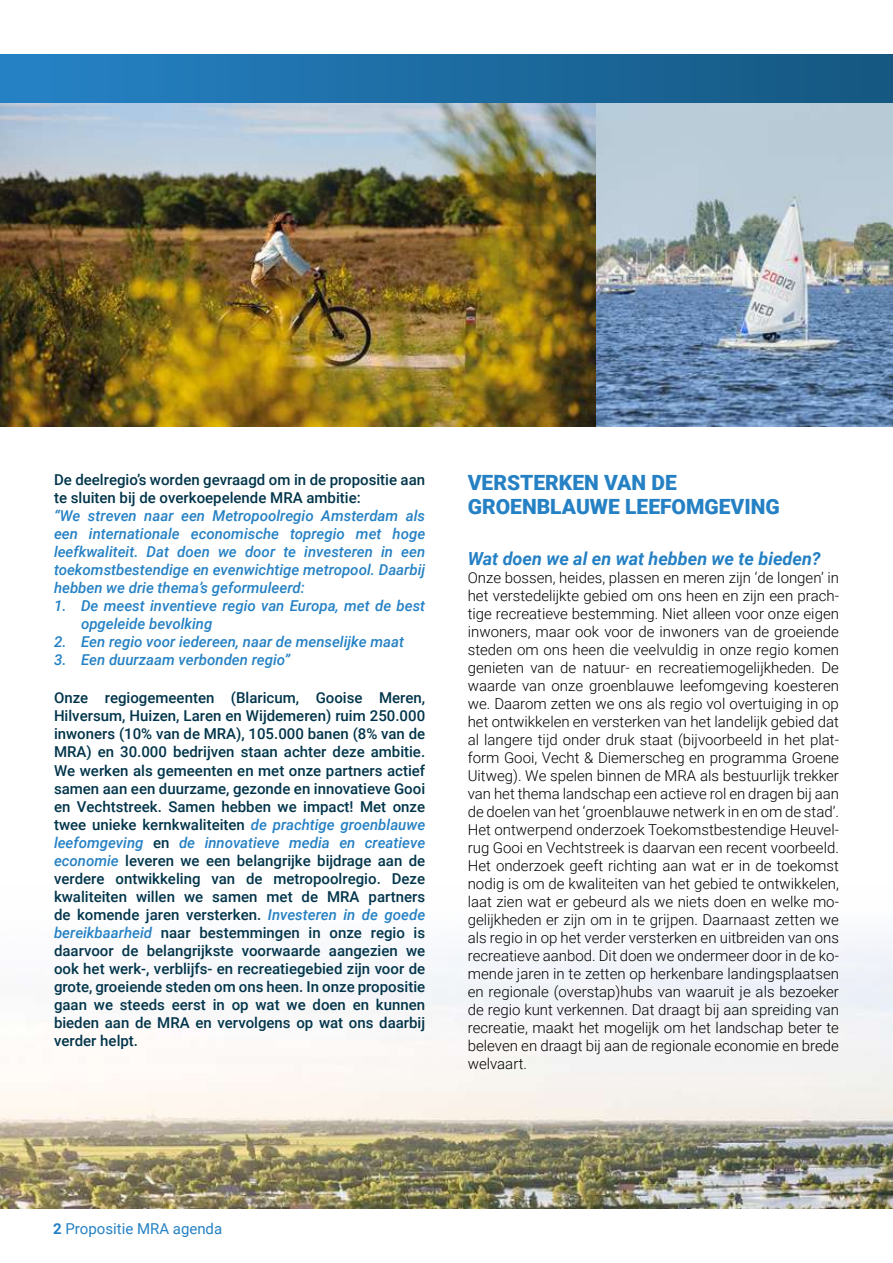
<style>
.page{position:relative;width:893px;height:1263px;background:#fff}
.page>*{position:absolute;margin:0;border:0;box-sizing:border-box;transform-origin:0 0}
.t1{font:900 21px/24px "Roboto";color:#2581c4}
.t2{font:italic 700 18px "Roboto";color:#2581c4}
.t3{font:300 15px/18px "Roboto";color:#000;text-align:justify}
.t4{font:500 15px/18px "Roboto";color:#02354b}
.t5{font:italic 500 15px/18px "Roboto";color:#2581c4;text-align:justify}
.t6{font:15px "Roboto";color:#2581c4}
.s1{font-style:italic;color:#2581c4}
.s2{font-weight:700}
</style>
<div class="page">
<div style="left:0;top:54px;width:893px;height:49px;background:linear-gradient(to right,#2683c6,#155780)"></div>
<img style="left:0;top:937px;width:893px;height:271px">
<img style="left:0;top:104px;width:893px;height:322px">
<p class="t4" style="left:54px;top:470px;width:373px">De deelregio’s worden gevraagd om in de propositie aan te sluiten bij de overkoepelende MRA ambitie:</p>
<p class="t5" style="left:54px;top:506px;width:373px">“We streven naar een Metropoolregio Amsterdam als een internationale economische topregio met hoge leefkwaliteit. Dat doen we door te investeren in een toekomstbestendige en evenwichtige metropool. Daarbij hebben we drie thema’s geformuleerd:</p>
<p class="t5" style="left:81px;top:596px;width:346px;text-indent:-27px">1. De meest inventieve regio van Europa, met de best opgeleide bevolking</p>
<p class="t5" style="left:54px;top:632px;width:352px">2. Een regio voor iedereen, naar de menselijke maat</p>
<p class="t5" style="left:54px;top:650px;width:238px">3. Een duurzaam verbonden regio”</p>
<p class="t4" style="left:54px;top:689px;width:373px;text-align:justify">Onze regiogemeenten (Blaricum, Gooise Meren, Hilversum, Huizen, Laren en Wijdemeren) ruim 250.000 inwoners (10% van de MRA), 105.000 banen (8% van de MRA) en 30.000 bedrijven staan achter deze ambitie.<br>We werken als gemeenten en met onze partners actief samen aan een duurzame, gezonde en innovatieve Gooi en Vechtstreek. Samen hebben we impact! Met onze twee unieke kernkwaliteiten <span class="s1">de prachtige groenblauwe leefomgeving</span> en <span class="s1">de innovatieve media en creatieve economie</span> leveren we een belangrijke bijdrage aan de verdere ontwikkeling van de metropoolregio. Deze kwaliteiten willen we samen met de MRA partners de komende jaren versterken. <span class="s1">Investeren in de goede bereikbaarheid</span> naar bestemmingen in onze regio is daarvoor de belangrijkste voorwaarde aangezien we ook het werk-, verblijfs- en recreatiegebied zijn voor de grote, groeiende steden om ons heen. In onze propositie gaan we steeds eerst in op wat we doen en kunnen bieden aan de MRA en vervolgens op wat ons daarbij verder helpt.</p>
<h1 class="t1" style="left:468px;top:470px;width:314px">VERSTERKEN VAN DE<br>GROENBLAUWE LEEFOMGEVING</h1>
<p class="t2" style="left:468px;top:546px;width:354px">Wat doen we al en wat hebben we te bieden?</p>
<p class="t3" style="left:468px;top:568px;width:373px">Onze bossen, heides, plassen en meren zijn ‘de longen’ in het verstedelijkte gebied om ons heen en zijn een prach&shy;tige recreatieve bestemming. Niet alleen voor onze eigen inwoners, maar ook voor de inwoners van de groeiende steden om ons heen die veelvuldig in onze regio komen genieten van de natuur- en recreatiemogelijkheden. De waarde van onze groenblauwe leefomgeving koesteren we. Daarom zetten we ons als regio vol overtuiging in op het ontwikkelen en versterken van het landelijk gebied dat al langere tijd onder druk staat (bijvoorbeeld in het plat&shy;form Gooi, Vecht &amp; Diemerscheg en programma Groene Uitweg). We spelen binnen de MRA als bestuurlijk trekker van het thema landschap een actieve rol en dragen bij aan de doelen van het ‘groenblauwe netwerk in en om de stad’.<br>Het ontwerpend onderzoek Toekomstbestendige Heuvel&shy;rug Gooi en Vechtstreek is daarvan een recent voorbeeld.<br>Het onderzoek geeft richting aan wat er in de toekomst nodig is om de kwaliteiten van het gebied te ontwikkelen, laat zien wat er gebeurd als we niets doen en welke mo&shy;gelijkheden er zijn om in te grijpen. Daarnaast zetten we als regio in op het verder versterken en uitbreiden van ons recreatieve aanbod. Dit doen we ondermeer door in de ko&shy;mende jaren in te zetten op herkenbare landingsplaatsen en regionale (overstap)hubs van waaruit je als bezoeker de regio kunt verkennen. Dat draagt bij aan spreiding van recreatie, maakt het mogelijk om het landschap beter te beleven en draagt bij aan de regionale economie en brede welvaart.</p>
<p class="t6" style="left:53px;top:1218px;width:171px"><span class="s2">2</span> Propositie MRA agenda</p>
</div>
